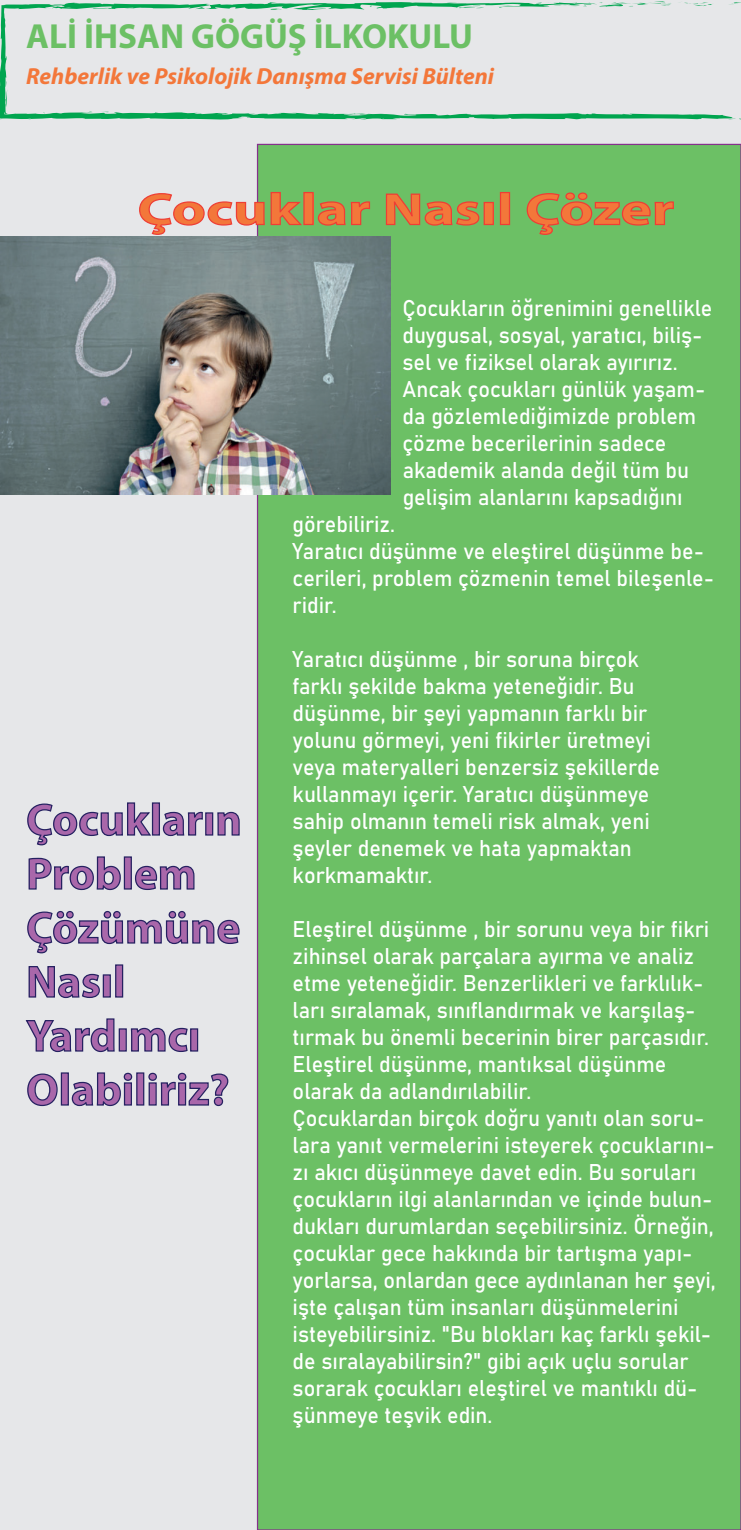
<style>
.page{position:relative;width:741px;height:1530px;background:#fff}
.page>*{position:absolute;margin:0;border:0;box-sizing:border-box;transform-origin:0 0}
.t1{font:700 45px/54px "Myriad Pro";color:#a967aa}
.t2{font:700 45px "Myriad Pro";color:#f3773a;scale:1.32 1}
.t3{font:700 35px "Myriad Pro";color:#6cc065}
.t4{font:italic 700 23.25px "Myriad Pro";color:#f3773a}
.t5{font:22.5px/27px "Bahnschrift";color:#fff;scale:.95 1}
</style>
<div class="page">
<div style="left:0;top:0;width:740px;height:1530px;background:#e6e7e9"></div>
<div style="left:257px;top:144px;width:483px;height:1386px;background:#6cc065"></div>
<img style="left:0;top:237px;width:390px;height:258px">
<svg style="left:27px;top:802px;width:125px;height:44px"></svg>
<div style="left:152px;top:802px;width:8px;height:34px;border:1px solid #252161"></div>
<svg style="left:162px;top:811px;width:41px;height:26px"></svg>
<div style="left:205px;top:812px;width:8px;height:24px;border:1px solid #252161"></div>
<svg style="left:217px;top:811px;width:23px;height:25px"></svg>
<svg style="left:28px;top:856px;width:92px;height:35px"></svg>
<div style="left:124px;top:856px;width:8px;height:34px;border:1px solid #252161"></div>
<svg style="left:134px;top:865px;width:61px;height:25px"></svg>
<svg style="left:27px;top:911px;width:213px;height:43px"></svg>
<svg style="left:28px;top:966px;width:72px;height:33px"></svg>
<div style="left:103px;top:974px;width:8px;height:24px;border:1px solid #252161"></div>
<div style="left:115px;top:964px;width:8px;height:34px;border:1px solid #252161"></div>
<svg style="left:25px;top:1018px;width:90px;height:35px"></svg>
<div style="left:119px;top:1028px;width:8px;height:24px;border:1px solid #252161"></div>
<svg style="left:130px;top:1027px;width:58px;height:25px"></svg>
<div style="left:190px;top:1028px;width:8px;height:24px;border:1px solid #252161"></div>
<svg style="left:27px;top:1073px;width:31px;height:34px"></svg>
<div style="left:61px;top:1072px;width:8px;height:34px;border:1px solid #252161"></div>
<svg style="left:71px;top:1072px;width:62px;height:35px"></svg>
<div style="left:136px;top:1072px;width:8px;height:34px;border:1px solid #252161"></div>
<svg style="left:148px;top:1072px;width:81px;height:35px"></svg>
<svg style="left:139px;top:191px;width:163px;height:45px"></svg>
<div style="left:303px;top:192px;width:10px;height:33px;border:1px solid #ee3e35"></div>
<svg style="left:317px;top:201px;width:53px;height:25px"></svg>
<svg style="left:385px;top:193px;width:95px;height:33px"></svg>
<div style="left:483px;top:202px;width:11px;height:23px;border:1px solid #ee3e35"></div>
<div style="left:500px;top:192px;width:10px;height:33px;border:1px solid #ee3e35"></div>
<svg style="left:526px;top:192px;width:148px;height:43px"></svg>
<svg style="left:0;top:2px;width:737px;height:118px"></svg>
<svg style="left:47px;top:6px;width:13px;height:3px"></svg>
<svg style="left:583px;top:1px;width:131px;height:6px"></svg>
<svg style="left:528px;top:2px;width:49px;height:5px"></svg>
<svg style="left:446px;top:3px;width:42px;height:6px"></svg>
<svg style="left:269px;top:2px;width:14px;height:8px"></svg>
<h2 class="t3" style="left:26px;top:18px;width:448px">ALİ İHSAN GÖGÜŞ İLKOKULU</h2>
<p class="t4" style="left:26px;top:67px;width:469px">Rehberlik ve Psikolojik Danışma Servisi Bülteni</p>
<h1 class="t2" style="left:138px;top:186px;width:408px">Çocuklar Nasıl Çözer</h1>
<h1 class="t1" style="left:26px;top:794px;width:217px">Çocukların<br>Problem<br>Çözümüne<br>Nasıl<br>Yardımcı<br>Olabiliriz?</h1>
<p class="t5" style="left:402px;top:293px;width:328px">Çocukların öğrenimini genellikle duygusal, sosyal, yaratıcı, biliş&shy;sel ve fiziksel olarak ayırırız.<br>Ancak çocukları günlük yaşam&shy;da gözlemlediğimizde problem çözme becerilerinin sadece akademik alanda değil tüm bu gelişim alanlarını kapsadığını</p>
<p class="t5" style="left:292px;top:509px;width:445px">görebiliriz.<br>Yaratıcı düşünme ve eleştirel düşünme be&shy;cerileri, problem çözmenin temel bileşenle&shy;ridir.</p>
<p class="t5" style="left:292px;top:644px;width:388px">Yaratıcı düşünme , bir soruna birçok farklı şekilde bakma yeteneğidir. Bu düşünme, bir şeyi yapmanın farklı bir yolunu görmeyi, yeni fikirler üretmeyi veya materyalleri benzersiz şekillerde kullanmayı içerir. Yaratıcı düşünmeye sahip olmanın temeli risk almak, yeni şeyler denemek ve hata yapmaktan korkmamaktır.</p>
<p class="t5" style="left:292px;top:914px;width:447px">Eleştirel düşünme , bir sorunu veya bir fikri zihinsel olarak parçalara ayırma ve analiz etme yeteneğidir. Benzerlikleri ve farklılık&shy;ları sıralamak, sınıflandırmak ve karşılaş&shy;tırmak bu önemli becerinin birer parçasıdır.<br>Eleştirel düşünme, mantıksal düşünme olarak da adlandırılabilir.<br>Çocuklardan birçok doğru yanıtı olan soru&shy;lara yanıt vermelerini isteyerek çocuklarını&shy;zı akıcı düşünmeye davet edin. Bu soruları çocukların ilgi alanlarından ve içinde bulun&shy;dukları durumlardan seçebilirsiniz. Örneğin, çocuklar gece hakkında bir tartışma yapı&shy;yorlarsa, onlardan gece aydınlanan her şeyi, işte çalışan tüm insanları düşünmelerini isteyebilirsiniz. "Bu blokları kaç farklı şekil&shy;de sıralayabilirsin?" gibi açık uçlu sorular sorarak çocukları eleştirel ve mantıklı dü&shy;şünmeye teşvik edin.</p>
</div>
